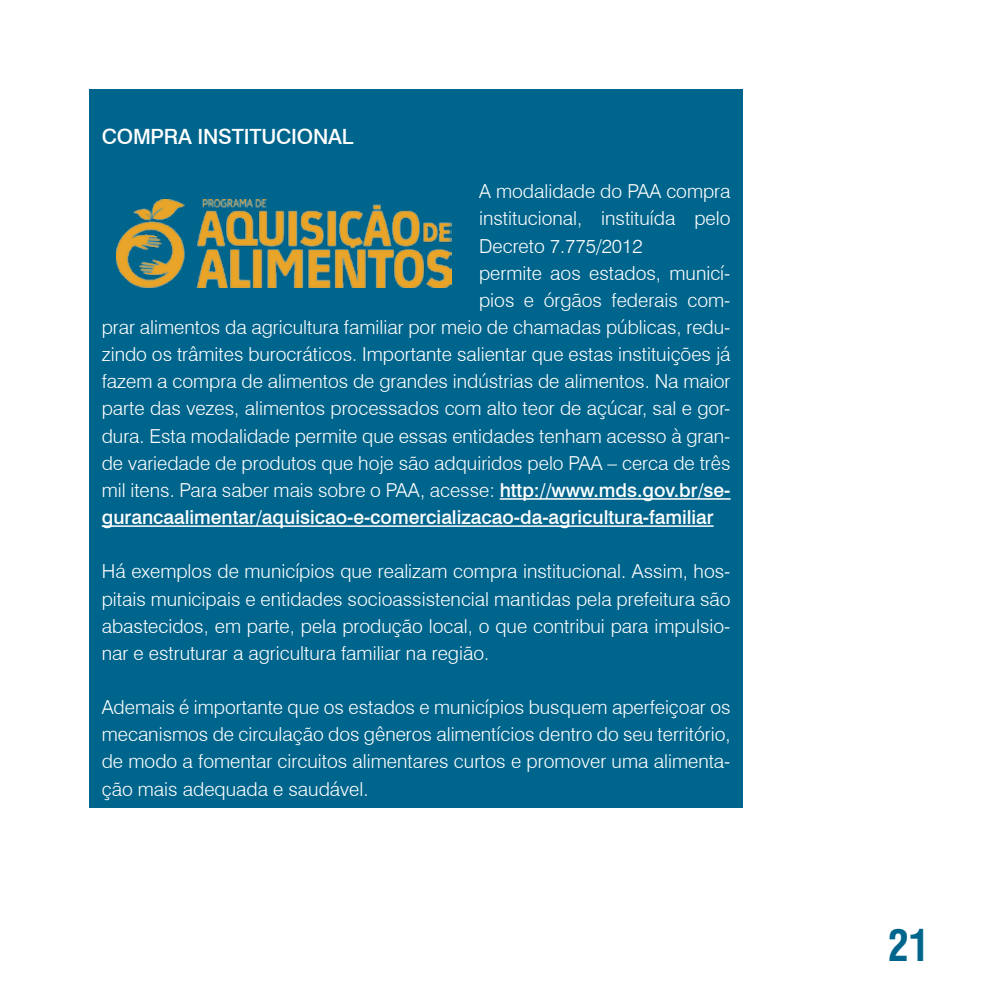
<style>
.page{position:relative;width:993px;height:993px;background:#fff}
.page>*{position:absolute;margin:0;border:0;box-sizing:border-box;transform-origin:0 0}
.t1{font:700 condensed 42px "Swiss 721 BT";color:#00658c}
.t2{font:500 21px "Swiss 721 BT";letter-spacing:-.01em;color:#fff}
.t3{font:300 19.25px/27.1px "Swiss 721 BT";color:#fff;text-align:justify}
.t4{font:500 19.25px "Swiss 721 BT";color:#fff}
.s1{font-weight:500}
</style>
<div class="page">
<div style="left:89px;top:89px;width:653px;height:718px;background:#00658c"></div>
<hr style="left:499px;top:498px;width:231px;height:1px;background:#fff">
<hr style="left:102px;top:525px;width:611px;height:1px;background:#fff">
<img style="left:117px;top:199px;width:334px;height:88px">
<p class="t2" style="left:102px;top:124px;width:253px">Compra I nstitucional</p>
<p class="t3" style="left:479px;top:178px;width:253px">A modalidade do PAA compra</p>
<p class="t3" style="left:479px;top:205px;width:253px">institucional, instituída pelo</p>
<p class="t3" style="left:479px;top:232px;width:165px">Decreto 7.775/2012</p>
<p class="t3" style="left:479px;top:259px;width:253px">permite aos estados, municí-</p>
<p class="t3" style="left:479px;top:286px;width:253px">pios e órgãos federais com-</p>
<p class="t3" style="left:102px;top:313px;width:630px">prar alimentos da agricultura familiar por meio de chamadas públicas, redu-</p>
<p class="t3" style="left:102px;top:340px;width:630px">zindo os trâmites burocráticos. Importante salientar que estas instituições já</p>
<p class="t3" style="left:102px;top:367px;width:630px">fazem a compra de alimentos de grandes indústrias de alimentos. Na maior</p>
<p class="t3" style="left:102px;top:395px;width:630px">parte das vezes, alimentos processados com alto teor de açúcar, sal e gor-</p>
<p class="t3" style="left:102px;top:422px;width:630px">dura. Esta modalidade permite que essas entidades tenham acesso à gran-</p>
<p class="t3" style="left:102px;top:449px;width:630px">de variedade de produtos que hoje são adquiridos pelo PAA – cerca de três</p>
<p class="t3" style="left:102px;top:476px;width:630px">mil itens. Para saber mais sobre o PAA, acesse: <span class="s1">http://www.mds.gov.br/se-</span></p>
<p class="t4" style="left:102px;top:505px;width:613px">gurancaalimentar/aquisicao-e-comercializacao-da-agricultura-familiar</p>
<p class="t3" style="left:102px;top:557px;width:630px">Há exemplos de municípios que realizam compra institucional. Assim, hos&shy;pitais municipais e entidades socioassistencial mantidas pela prefeitura são abastecidos, em parte, pela produção local, o que contribui para impulsio&shy;nar e estruturar a agricultura familiar na região.</p>
<p class="t3" style="left:102px;top:693px;width:630px">Ademais é importante que os estados e municípios busquem aperfeiçoar os mecanismos de circulação dos gêneros alimentícios dentro do seu território, de modo a fomentar circuitos alimentares curtos e promover uma alimenta&shy;ção mais adequada e saudável.</p>
<h1 class="t1" style="left:887px;top:920px;width:43px">21</h1>
</div>
